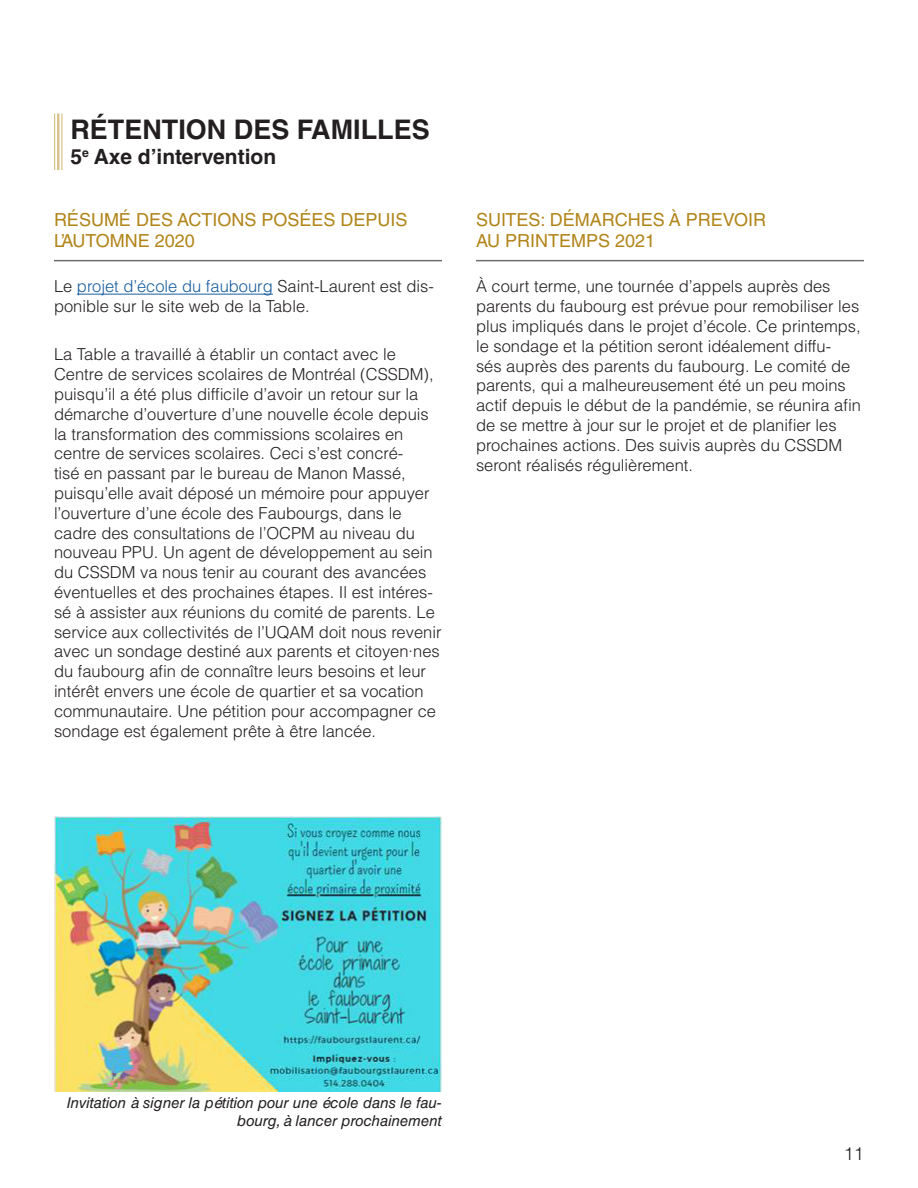
<style>
.page{position:relative;width:918px;height:1188px;background:#fff}
.page>*{position:absolute;margin:0;border:0;box-sizing:border-box;transform-origin:0 0}
.t1{font:700 27px "Helvetica LT Std";color:#231f20}
.t2{font:700 21px "Helvetica LT Std";color:#231f20}
.t3{font:18px/21.6px "Helvetica LT Std";color:#b1851a}
.t4{font:300 18px "Helvetica LT Std";color:#231f20}
.t5{font:300 16.5px/19.8px "Helvetica LT Std";color:#231f20}
.t6{font:italic 15px/18px "Helvetica LT Std";color:#231f20;text-align:right}
.s1{color:#175d9e}
</style>
<div class="page">
<hr style="left:61px;top:114px;width:2px;height:56px;background:#b1851a">
<hr style="left:57px;top:114px;width:2px;height:56px;background:#b1851a">
<hr style="left:54px;top:114px;width:1px;height:56px;background:#b1851a">
<hr style="left:54px;top:260px;width:388px;height:1px;background:#6c6d70">
<hr style="left:476px;top:260px;width:388px;height:1px;background:#6c6d70">
<hr style="left:77px;top:294px;width:196px;height:1px;background:#175d9e">
<img style="left:54px;top:816px;width:388px;height:276px">
<p class="t1" style="left:70px;top:113px;width:361px">RÉTENTION DES FAMILLES</p>
<p class="t2" style="left:70px;top:144px;width:207px">5<sup>e</sup> Axe d’intervention</p>
<p class="t3" style="left:54px;top:208px;width:355px">RÉSUMÉ DES ACTIONS POSÉES DEPUIS<br>L’AUTOMNE 2020</p>
<p class="t5" style="left:54px;top:277px;width:381px">Le <span class="s1">projet d’école du faubourg</span> Saint-Laurent est dis&shy;ponible sur le site web de la Table.</p>
<p class="t5" style="left:54px;top:344px;width:389px">La Table a travaillé à établir un contact avec le Centre de services scolaires de Montréal (CSSDM), puisqu’il a été plus difficile d’avoir un retour sur la démarche d’ouverture d’une nouvelle école depuis la transformation des commissions scolaires en centre de services scolaires. Ceci s’est concré-<br>tisé en passant par le bureau de Manon Massé, puisqu’elle avait déposé un mémoire pour appuyer l’ouverture d’une école des Faubourgs, dans le cadre des consultations de l’OCPM au niveau du nouveau PPU. Un agent de développement au sein du CSSDM va nous tenir au courant des avancées éventuelles et des prochaines étapes. Il est intéres&shy;sé à assister aux réunions du comité de parents. Le service aux collectivités de l’UQAM doit nous revenir avec un sondage destiné aux parents et citoyen·nes du faubourg afin de connaître leurs besoins et leur intérêt envers une école de quartier et sa vocation communautaire. Une pétition pour accompagner ce sondage est également prête à être lancée.</p>
<p class="t3" style="left:476px;top:208px;width:292px">SUITES: DÉMARCHES À PREVOIR</p>
<p class="t3" style="left:476px;top:230px;width:181px">AU PRINTEMPS 2021</p>
<p class="t5" style="left:476px;top:277px;width:386px">À court terme, une tournée d’appels auprès des parents du faubourg est prévue pour remobiliser les plus impliqués dans le projet d’école. Ce printemps, le sondage et la pétition seront idéalement diffu&shy;sés auprès des parents du faubourg. Le comité de parents, qui a malheureusement été un peu moins actif depuis le début de la pandémie, se réunira afin de se mettre à jour sur le projet et de planifier les prochaines actions. Des suivis auprès du CSSDM seront réalisés régulièrement.</p>
<p class="t6" style="left:67px;top:1093px;width:377px">Invitation à signer la pétition pour une école dans le fau&shy;bourg, à lancer prochainement</p>
<p class="t4" style="left:844px;top:1142px;width:22px">11</p>
</div>
